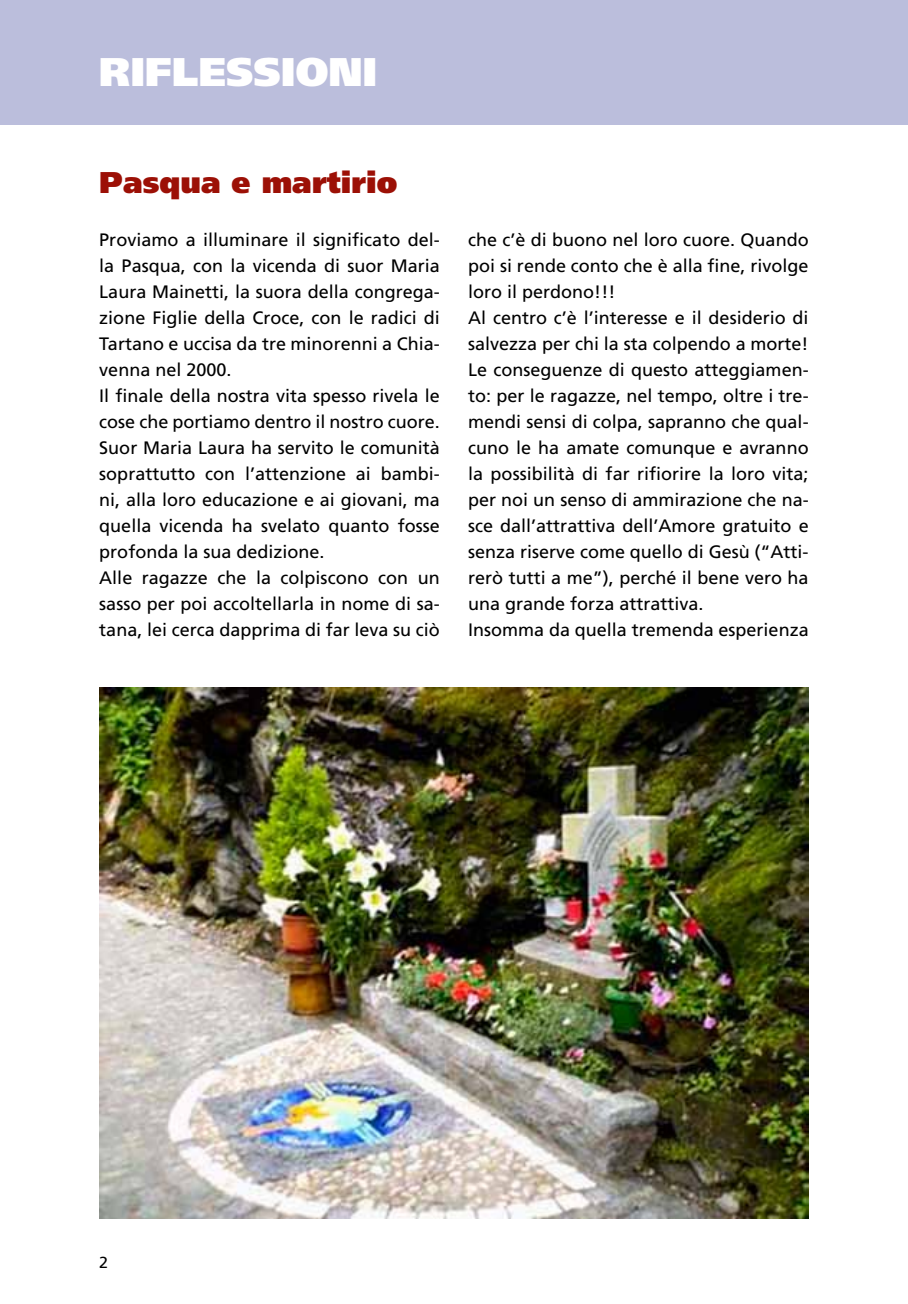
<style>
.page{position:relative;width:908px;height:1304px;background:#fff}
.page>*{position:absolute;margin:0;border:0;box-sizing:border-box;transform-origin:0 0}
.t1{font:900 40px "Frutiger";color:#fff}
.t2{font:900 30px "Frutiger";color:#9c1006}
.t3{font:18px/26px "Frutiger";color:#000}
.t4{font:16px "Frutiger";color:#000}
</style>
<div class="page">
<div style="left:0;top:0;width:907px;height:125px;background:#bbbedc"></div>
<img style="left:99px;top:687px;width:709px;height:532px">
<h1 class="t1" style="left:99px;top:48px;width:279px">riflessioni</h1>
<h2 class="t2" style="left:99px;top:164px;width:299px">Pasqua e martirio</h2>
<p class="t3" style="left:99px;top:227px;width:342px">Proviamo a illuminare il significato del&shy;la Pasqua, con la vicenda di suor Maria Laura Mainetti, la suora della congrega&shy;zione Figlie della Croce, con le radici di Tartano e uccisa da tre minorenni a Chia&shy;venna nel 2000.<br>I l finale della nostra vita spesso rivela le cose che portiamo dentro il nostro cuore.<br>Suor Maria Laura ha servito le comunità soprattutto con l’attenzione ai bambi&shy;ni, alla loro educazione e ai giovani, ma quella vicenda ha svelato quanto fosse profonda la sua dedizione.<br>Alle ragazze che la colpiscono con un sasso per poi accoltellarla in nome di sa&shy;tana, lei cerca dapprima di far leva su ciò</p>
<p class="t3" style="left:468px;top:227px;width:342px">che c’è di buono nel loro cuore. Quando poi si rende conto che è alla fine, rivolge loro il perdono!!!<br>Al centro c’è l’interesse e il desiderio di salvezza per chi la sta colpendo a morte!<br>Le conseguenze di questo atteggiamen&shy;to: per le ragazze, nel tempo, oltre i tre&shy;mendi sensi di colpa, sapranno che qual&shy;cuno le ha amate comunque e avranno la possibilità di far rifiorire la loro vita; per noi un senso di ammirazione che na&shy;sce dall’attrattiva dell’Amore gratuito e senza riserve come quello di Gesù (“Atti&shy;rerò tutti a me”), perché il bene vero ha una grande forza attrattiva.<br>I nsomma da quella tremenda esperienza</p>
<p class="t4" style="left:99px;top:1253px;width:10px">2</p>
</div>
